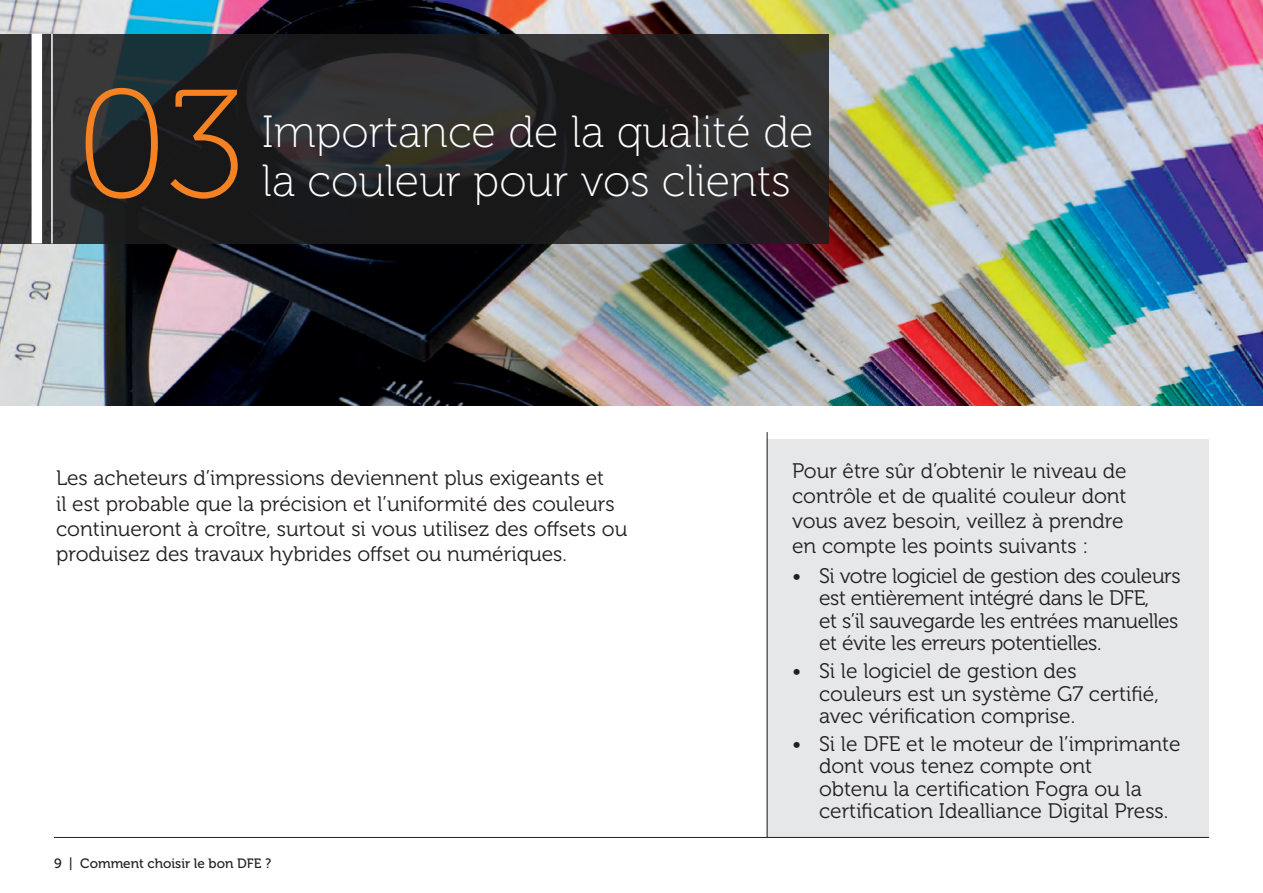
<style>
.page{position:relative;width:1263px;height:893px;background:#fff}
.page>*{position:absolute;margin:0;border:0;box-sizing:border-box;transform-origin:0 0}
.t1{font:153px "Museo 100";color:#f58222}
.t2{font:45px/49.5px "Museo 100";color:#fff}
.t3{font:21px/25.2px "Museo 300";color:#231f20}
.t4{font:21px/22.5px "Museo 300";letter-spacing:-.02em;color:#231f20}
.t5{font:13.5px "Museo 500";color:#231f20}
</style>
<div class="page">
<div style="left:766px;top:439px;width:443px;height:398px;background:#e6e7e9"></div>
<hr style="left:767px;top:432px;width:1px;height:405px;background:#231f20">
<img style="left:0;top:0;width:1263px;height:405px">
<svg style="left:0;top:34px;width:829px;height:209px;background:#252527"></svg>
<hr style="left:51px;top:34px;width:2px;height:209px;background:#fff">
<div style="left:32px;top:34px;width:10px;height:209px;background:#fff"></div>
<hr style="left:54px;top:837px;width:1155px;height:1px;background:#231f20">
<h1 class="t1" style="left:76px;top:63px;width:171px">03</h1>
<h2 class="t2" style="left:262px;top:108px;width:553px">Importance de la qualité de la couleur pour vos clients</h2>
<p class="t3" style="left:56px;top:466px;width:573px">Les acheteurs d’impressions deviennent plus exigeants et<br>il est probable que la précision et l’uniformité des couleurs continueront à croître, surtout si vous utilisez des offsets ou produisez des travaux hybrides offset ou numériques.</p>
<p class="t5" style="left:54px;top:856px;width:219px">9 | Comment choisir le bon DFE ?</p>
<p class="t3" style="left:792px;top:458px;width:336px">Pour être sûr d’obtenir le niveau de contrôle et de qualité couleur dont vous avez besoin, veillez à prendre en compte les points suivants :</p>
<p class="t4" style="left:819px;top:565px;width:363px;text-indent:-27px">• Si votre logiciel de gestion des couleurs est entièrement intégré dans le DFE,<br>et s’il sauvegarde les entrées manuelles et évite les erreurs potentielles.</p>
<p class="t3" style="left:819px;top:660px;width:341px;line-height:22.5px;text-indent:-27px">• Si le logiciel de gestion des couleurs est un système G7 certifié, avec vérification comprise.</p>
<p class="t3" style="left:819px;top:733px;width:363px;line-height:22.5px;text-indent:-27px">• Si le DFE et le moteur de l’imprimante dont vous tenez compte ont<br>obtenu la certification Fogra ou la certification Idealliance Digital Press.</p>
</div>
